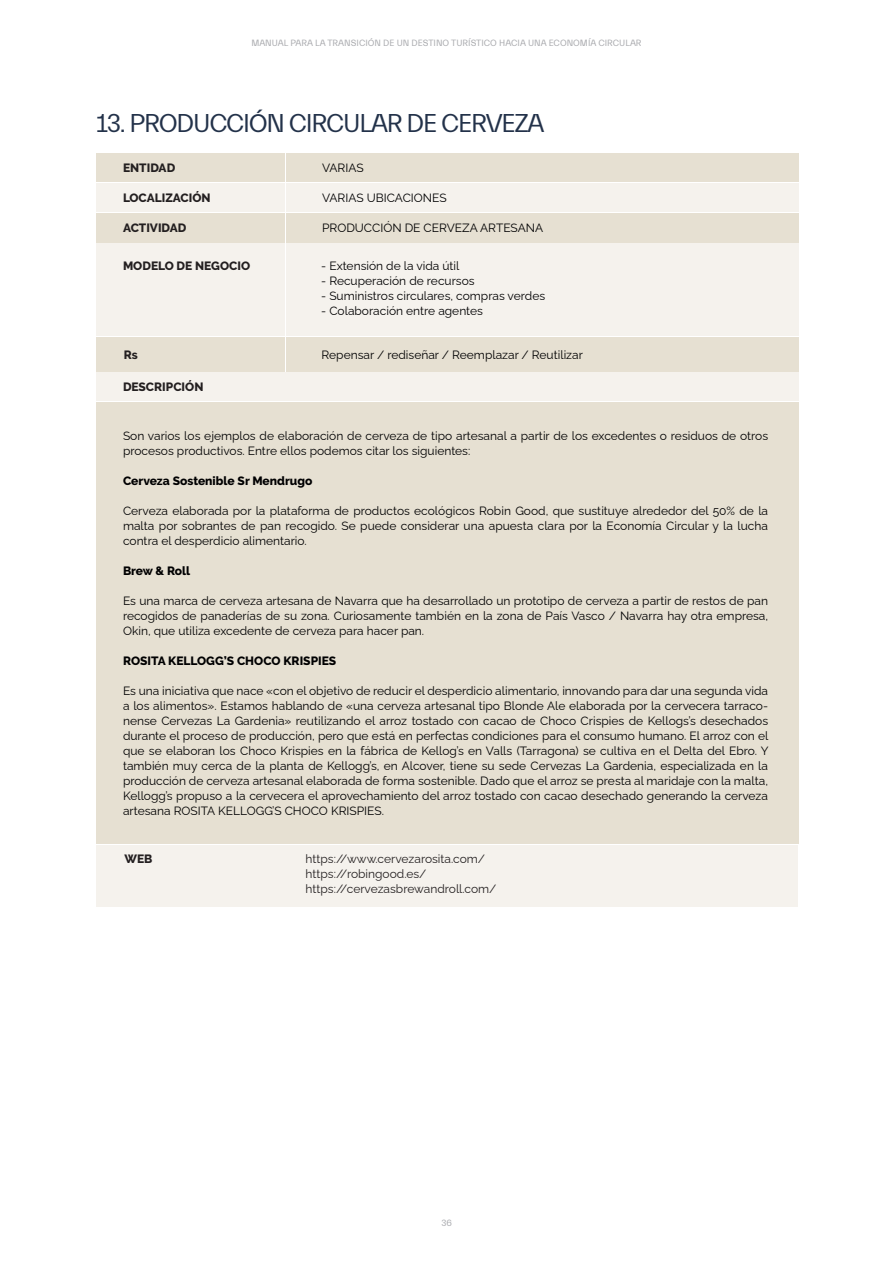
<style>
.page{position:relative;width:893px;height:1263px;background:#fff}
.page>*{position:absolute;margin:0;border:0;box-sizing:border-box;transform-origin:0 0}
.t1{font:25.65px "Everett";letter-spacing:-.05em;color:#23324a}
.t2{font:12px/15px "Raleway";color:#000001;text-align:justify}
.t3{font:12px/15px "Raleway";color:#231f20}
.t4{font:800 12px "Raleway";color:#000001}
.t5{font:800 12px "Raleway";color:#231f20}
.t6{font:9px "Everett";color:#a8a9ad}
</style>
<div class="page">
<div style="left:96px;top:402px;width:702px;height:441px;background:#e6e0d2"></div>
<div style="left:96px;top:154px;width:188px;height:28px;background:#e6e0d2"></div>
<div style="left:96px;top:183px;width:188px;height:28px;background:#f5f2ed"></div>
<div style="left:96px;top:213px;width:188px;height:29px;background:#e6e0d2"></div>
<div style="left:96px;top:244px;width:188px;height:92px;background:#f5f2ed"></div>
<div style="left:96px;top:337px;width:188px;height:34px;background:#e6e0d2"></div>
<div style="left:96px;top:845px;width:188px;height:61px;background:#f5f2ed"></div>
<div style="left:286px;top:154px;width:512px;height:28px;background:#e6e0d2"></div>
<div style="left:286px;top:183px;width:512px;height:28px;background:#f5f2ed"></div>
<div style="left:286px;top:213px;width:512px;height:29px;background:#e6e0d2"></div>
<div style="left:286px;top:244px;width:512px;height:92px;background:#f5f2ed"></div>
<div style="left:286px;top:337px;width:512px;height:34px;background:#e6e0d2"></div>
<div style="left:286px;top:845px;width:512px;height:61px;background:#f5f2ed"></div>
<div style="left:96px;top:372px;width:702px;height:29px;background:#f5f2ed"></div>
<p class="t6" style="left:251px;top:38px;width:392px">MANUAL PARA LA TRANSICIÓN DE UN DESTINO TURÍSTICO HACIA UNA ECONOMÍA CIRCULAR</p>
<h1 class="t1" style="left:96px;top:109px;width:450px">13. PRODUCCIÓN CIRCULAR DE CERVEZA</h1>
<p class="t5" style="left:123px;top:161px;width:54px">ENTIDAD</p>
<p class="t5" style="left:123px;top:191px;width:89px">LOCALIZACIÓN</p>
<p class="t5" style="left:123px;top:221px;width:65px">ACTIVIDAD</p>
<p class="t5" style="left:123px;top:259px;width:129px">MODELO DE NEGOCIO</p>
<p class="t5" style="left:124px;top:348px;width:16px">Rs</p>
<p class="t5" style="left:123px;top:380px;width:82px">DESCRIPCIÓN</p>
<p class="t2" style="left:322px;top:159px;width:43px">VARIAS</p>
<p class="t2" style="left:322px;top:189px;width:126px">VARIAS UBICACIONES</p>
<p class="t2" style="left:322px;top:219px;width:223px">PRODUCCIÓN DE CERVEZA ARTESANA</p>
<p class="t2" style="left:321px;top:257px;width:140px">- Extensión de la vida útil</p>
<p class="t2" style="left:321px;top:272px;width:155px">- Recuperación de recursos</p>
<p class="t2" style="left:321px;top:287px;width:225px">- Suministros circulares, compras verdes</p>
<p class="t2" style="left:321px;top:302px;width:163px">- Colaboración entre agentes</p>
<p class="t2" style="left:322px;top:346px;width:263px">Repensar / rediseñar / Reemplazar / Reutilizar</p>
<p class="t2" style="left:123px;top:427px;width:647px">Son varios los ejemplos de elaboración de cerveza de tipo artesanal a partir de los excedentes o residuos de otros procesos productivos. Entre ellos podemos citar los siguientes:</p>
<p class="t4" style="left:123px;top:474px;width:191px">Cerveza Sostenible Sr Mendrugo</p>
<p class="t2" style="left:123px;top:502px;width:647px">Cerveza elaborada por la plataforma de productos ecológicos Robin Good, que sustituye alrededor del 50% de la malta por sobrantes de pan recogido. Se puede considerar una apuesta clara por la Economía Circular y la lucha contra el desperdicio alimentario.</p>
<p class="t4" style="left:123px;top:564px;width:69px">Brew &amp; Roll</p>
<p class="t2" style="left:123px;top:592px;width:647px">Es una marca de cerveza artesana de Navarra que ha desarrollado un prototipo de cerveza a partir de restos de pan recogidos de panaderías de su zona. Curiosamente también en la zona de País Vasco / Navarra hay otra empresa, Okin, que utiliza excedente de cerveza para hacer pan.</p>
<p class="t4" style="left:123px;top:654px;width:215px">ROSITA KELLOGG’S CHOCO KRISPIES</p>
<p class="t2" style="left:123px;top:682px;width:647px">Es una iniciativa que nace «con el objetivo de reducir el desperdicio alimentario, innovando para dar una segunda vida a los alimentos». Estamos hablando de «una cerveza artesanal tipo Blonde Ale elaborada por la cervecera tarraco&shy;nense Cervezas La Gardenia» reutilizando el arroz tostado con cacao de Choco Crispies de Kellogs’s desechados durante el proceso de producción, pero que está en perfectas condiciones para el consumo humano. El arroz con el que se elaboran los Choco Krispies en la fábrica de Kellog’s en Valls (Tarragona) se cultiva en el Delta del Ebro. Y también muy cerca de la planta de Kellogg’s, en Alcover, tiene su sede Cervezas La Gardenia, especializada en la producción de cerveza artesanal elaborada de forma sostenible. Dado que el arroz se presta al maridaje con la malta, Kellogg’s propuso a la cervecera el aprovechamiento del arroz tostado con cacao desechado generando la cerveza artesana ROSITA KELLOGG’S CHOCO KRISPIES.</p>
<p class="t5" style="left:124px;top:852px;width:30px">WEB</p>
<p class="t3" style="left:306px;top:850px;width:192px">https://www.cervezarosita.com/ https://robingood.es/ https://cervezasbrewandroll.com/</p>
<p class="t6" style="left:442px;top:1218px;width:12px">36</p>
</div>
